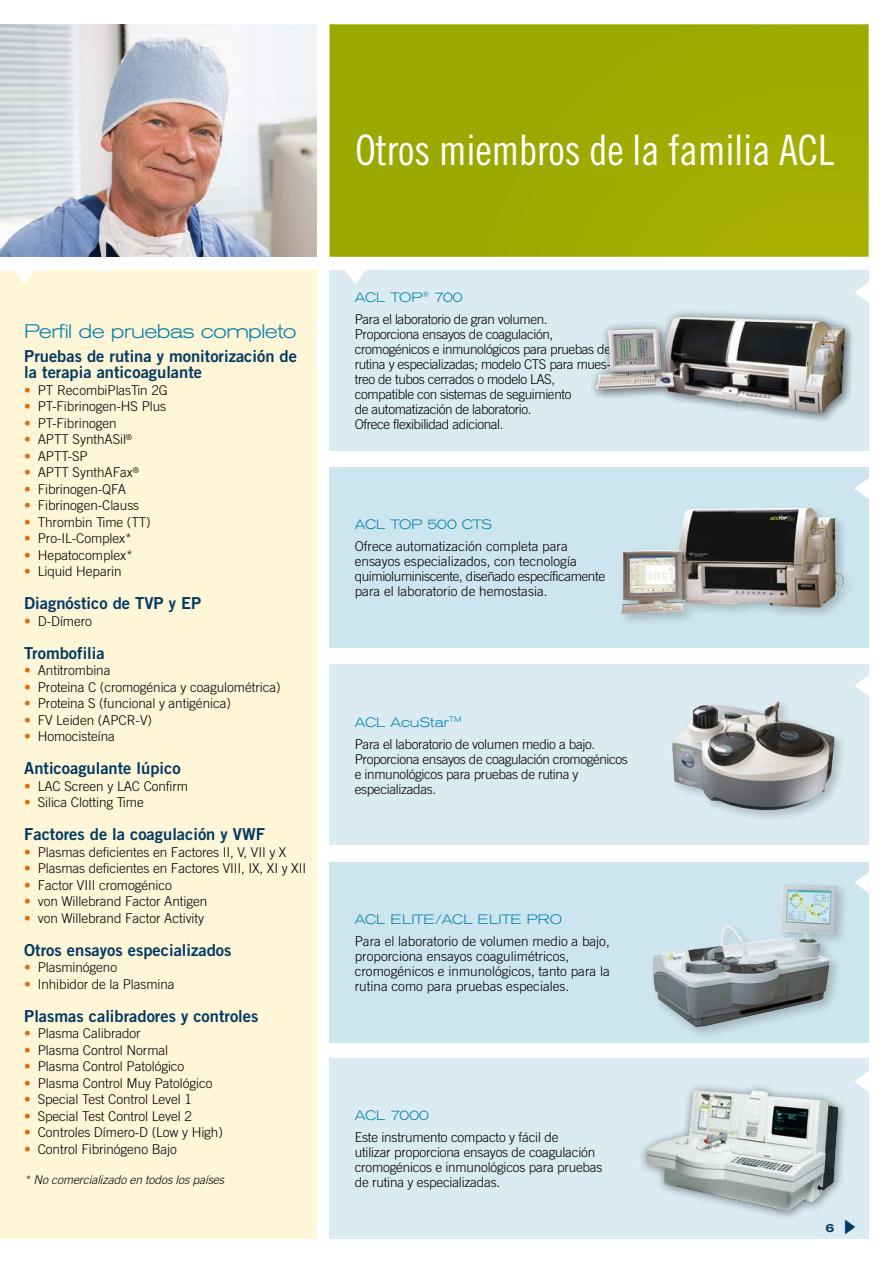
<style>
.page{position:relative;width:893px;height:1263px;background:#fff}
.page>*{position:absolute;margin:0;border:0;box-sizing:border-box;transform-origin:0 0}
.t1{font:42px "Trade Gothic Cond Eighteen";letter-spacing:-.01em;color:#fff}
.t2{font:300 19.5px "Akzidenz Grot Ext BQ";letter-spacing:-.03em;color:#0081ac}
.t3{font:16.5px/16.5px "Trade Gothic Bold Two";color:#003a62}
.t4{font:300 13.5px/15px "Trade Gothic";letter-spacing:-.005em;color:#000}
.t5{font:300 13.5px/15px "Trade Gothic";letter-spacing:-.03em;color:#000}
.t6{font:300 13.5px/15px "Trade Gothic";letter-spacing:-.025em;color:#000}
.t7{font:300 13.5px "Akzidenz Grot Ext BQ";letter-spacing:-.005em;color:#0081ac}
.t8{font:italic 300 12px "Trade Gothic";letter-spacing:-.005em;color:#000}
.t9{font:500 12px "Akzidenz Grot Ext BQ";color:#003a62}
.s1{color:#e06c08}
</style>
<div class="page">
<div style="left:330px;top:468px;width:539px;height:180px;background:#cde5ee"></div>
<div style="left:330px;top:665px;width:539px;height:180px;background:#daebf2"></div>
<div style="left:330px;top:862px;width:539px;height:181px;background:#cde5ee"></div>
<div style="left:669px;top:698px;width:178px;height:124px;background:#000;opacity:.2"></div>
<img style="left:672px;top:701px;width:162px;height:111px">
<div style="left:649px;top:881px;width:200px;height:159px;background:#000;opacity:.2"></div>
<img style="left:653px;top:884px;width:184px;height:143px">
<div style="left:618px;top:504px;width:239px;height:123px;background:#000;opacity:.2"></div>
<img style="left:622px;top:508px;width:222px;height:106px">
<div style="left:330px;top:1058px;width:539px;height:181px;background:#daebf2"></div>
<div style="left:330px;top:270px;width:539px;height:180px;background:#daebf2"></div>
<div style="left:0;top:270px;width:316px;height:968px;background:#fff6d8"></div>
<div style="left:638px;top:1082px;width:211px;height:139px;background:#000;opacity:.5"></div>
<img style="left:646px;top:1090px;width:192px;height:121px">
<img style="left:330px;top:24px;width:539px;height:233px">
<img style="left:0;top:24px;width:316px;height:233px">
<div style="left:593px;top:314px;width:264px;height:111px;background:#000;opacity:.2"></div>
<div style="left:589px;top:309px;width:261px;height:114px;background:#000;opacity:.5"></div>
<img style="left:596px;top:317px;width:249px;height:96px">
<h1 class="t1" style="left:355px;top:125px;width:481px">Otros miembros de la familia ACL</h1>
<h2 class="t2" style="left:24px;top:321px;width:274px">Perfil de pruebas completo</h2>
<p class="t3" style="left:24px;top:347px;width:274px">Pruebas de rutina y monitorización de la terapia anticoagulante</p>
<p class="t4" style="left:24px;top:382px;width:145px"><span class="s1">•</span> PT RecombiPlasTin 2G</p>
<p class="t4" style="left:24px;top:399px;width:143px"><span class="s1">•</span> PT-Fibrinogen-HS Plus</p>
<p class="t4" style="left:24px;top:415px;width:94px"><span class="s1">•</span> PT-Fibrinogen</p>
<p class="t4" style="left:24px;top:432px;width:109px"><span class="s1">•</span> APTT SynthASil<sup>®</sup></p>
<p class="t4" style="left:24px;top:448px;width:65px"><span class="s1">•</span> APTT-SP</p>
<p class="t4" style="left:24px;top:465px;width:116px"><span class="s1">•</span> APTT SynthAFax<sup>®</sup></p>
<p class="t4" style="left:24px;top:481px;width:103px"><span class="s1">•</span> Fibrinogen-QFA</p>
<p class="t4" style="left:24px;top:498px;width:116px"><span class="s1">•</span> Fibrinogen-Clauss</p>
<p class="t4" style="left:24px;top:514px;width:128px"><span class="s1">•</span> Thrombin Time (TT)</p>
<p class="t4" style="left:24px;top:531px;width:109px"><span class="s1">•</span> Pro-IL-Complex*</p>
<p class="t4" style="left:24px;top:547px;width:110px"><span class="s1">•</span> Hepatocomplex*</p>
<p class="t4" style="left:24px;top:564px;width:99px"><span class="s1">•</span> Liquid Heparin</p>
<p class="t3" style="left:24px;top:595px;width:178px">Diagnóstico de TVP y EP</p>
<p class="t4" style="left:24px;top:613px;width:69px"><span class="s1">•</span> D-Dímero</p>
<p class="t3" style="left:24px;top:644px;width:82px">Trombofilia</p>
<p class="t4" style="left:24px;top:663px;width:88px"><span class="s1">•</span> Antitrombina</p>
<p class="t4" style="left:24px;top:679px;width:258px"><span class="s1">•</span> Proteina C (cromogénica y coagulométrica)</p>
<p class="t4" style="left:24px;top:696px;width:208px"><span class="s1">•</span> Proteina S (funcional y antigénica)</p>
<p class="t4" style="left:24px;top:712px;width:129px"><span class="s1">•</span> FV Leiden (APCR-V)</p>
<p class="t4" style="left:24px;top:729px;width:92px"><span class="s1">•</span> Homocisteína</p>
<p class="t3" style="left:24px;top:760px;width:158px">Anticoagulante lúpico</p>
<p class="t4" style="left:24px;top:778px;width:165px"><span class="s1">•</span> LAC Screen y LAC Confirm</p>
<p class="t4" style="left:24px;top:795px;width:121px"><span class="s1">•</span> Silica Clotting Time</p>
<p class="t3" style="left:24px;top:826px;width:242px">Factores de la coagulación y VWF</p>
<p class="t4" style="left:24px;top:844px;width:264px"><span class="s1">•</span> Plasmas deficientes en Factores II, V, VII y X</p>
<p class="t4" style="left:24px;top:861px;width:283px"><span class="s1">•</span> Plasmas deficientes en Factores VIII, IX, XI y XII</p>
<p class="t4" style="left:24px;top:877px;width:149px"><span class="s1">•</span> Factor VIII cromogénico</p>
<p class="t4" style="left:24px;top:894px;width:185px"><span class="s1">•</span> von Willebrand Factor Antigen</p>
<p class="t4" style="left:24px;top:910px;width:181px"><span class="s1">•</span> von Willebrand Factor Activity</p>
<p class="t3" style="left:24px;top:941px;width:209px">Otros ensayos especializados</p>
<p class="t4" style="left:24px;top:960px;width:94px"><span class="s1">•</span> Plasminógeno</p>
<p class="t4" style="left:24px;top:976px;width:152px"><span class="s1">•</span> Inhibidor de la Plasmina</p>
<p class="t3" style="left:24px;top:1007px;width:236px">Plasmas calibradores y controles</p>
<p class="t4" style="left:24px;top:1026px;width:118px"><span class="s1">•</span> Plasma Calibrador</p>
<p class="t4" style="left:24px;top:1042px;width:145px"><span class="s1">•</span> Plasma Control Normal</p>
<p class="t4" style="left:24px;top:1059px;width:162px"><span class="s1">•</span> Plasma Control Patológico</p>
<p class="t4" style="left:24px;top:1075px;width:190px"><span class="s1">•</span> Plasma Control Muy Patológico</p>
<p class="t4" style="left:24px;top:1092px;width:169px"><span class="s1">•</span> Special Test Control Level 1</p>
<p class="t4" style="left:24px;top:1108px;width:169px"><span class="s1">•</span> Special Test Control Level 2</p>
<p class="t4" style="left:24px;top:1125px;width:200px"><span class="s1">•</span> Controles Dímero-D (Low y High)</p>
<p class="t4" style="left:24px;top:1141px;width:154px"><span class="s1">•</span> Control Fibrinógeno Bajo</p>
<p class="t8" style="left:24px;top:1172px;width:201px">* No comercializado en todos los países</p>
<p class="t7" style="left:355px;top:289px;width:110px">ACL TOP<sup>®</sup> 700</p>
<p class="t5" style="left:355px;top:311px;width:258px">Para el laboratorio de gran volumen.<br>Proporciona ensayos de coagulación, cromogénicos e inmunológicos para pruebas de rutina y especializadas; modelo CTS para mues&shy;treo de tubos cerrados o modelo LAS, compatible con sistemas de seguimiento<br>de automatización de laboratorio.<br>Ofrece flexibilidad adicional.</p>
<p class="t7" style="left:355px;top:517px;width:139px">ACL TOP 500 CTS</p>
<p class="t4" style="left:355px;top:539px;width:252px">Ofrece automatización completa para ensayos especializados, con tecnología quimioluminiscente, diseñado específicamente para el laboratorio de hemostasia.</p>
<p class="t7" style="left:355px;top:714px;width:108px">ACL AcuStar<sup>TM</sup></p>
<p class="t6" style="left:355px;top:736px;width:275px">Para el laboratorio de volumen medio a bajo.<br>Proporciona ensayos de coagulación cromogénicos e inmunológicos para pruebas de rutina y especializadas.</p>
<p class="t7" style="left:355px;top:911px;width:209px">ACL ELITE/ACL ELITE PRO</p>
<p class="t4" style="left:355px;top:933px;width:257px">Para el laboratorio de volumen medio a bajo, proporciona ensayos coagulimétricos, cromogénicos e inmunológicos, tanto para la rutina como para pruebas especiales.</p>
<p class="t7" style="left:355px;top:1108px;width:76px">ACL 7000</p>
<p class="t4" style="left:355px;top:1129px;width:249px">Este instrumento compacto y fácil de<br>utilizar proporciona ensayos de coagulación cromogénicos e inmunológicos para pruebas de rutina y especializadas.</p>
<p class="t9" style="left:825px;top:1220px;width:10px">6</p>
</div>
